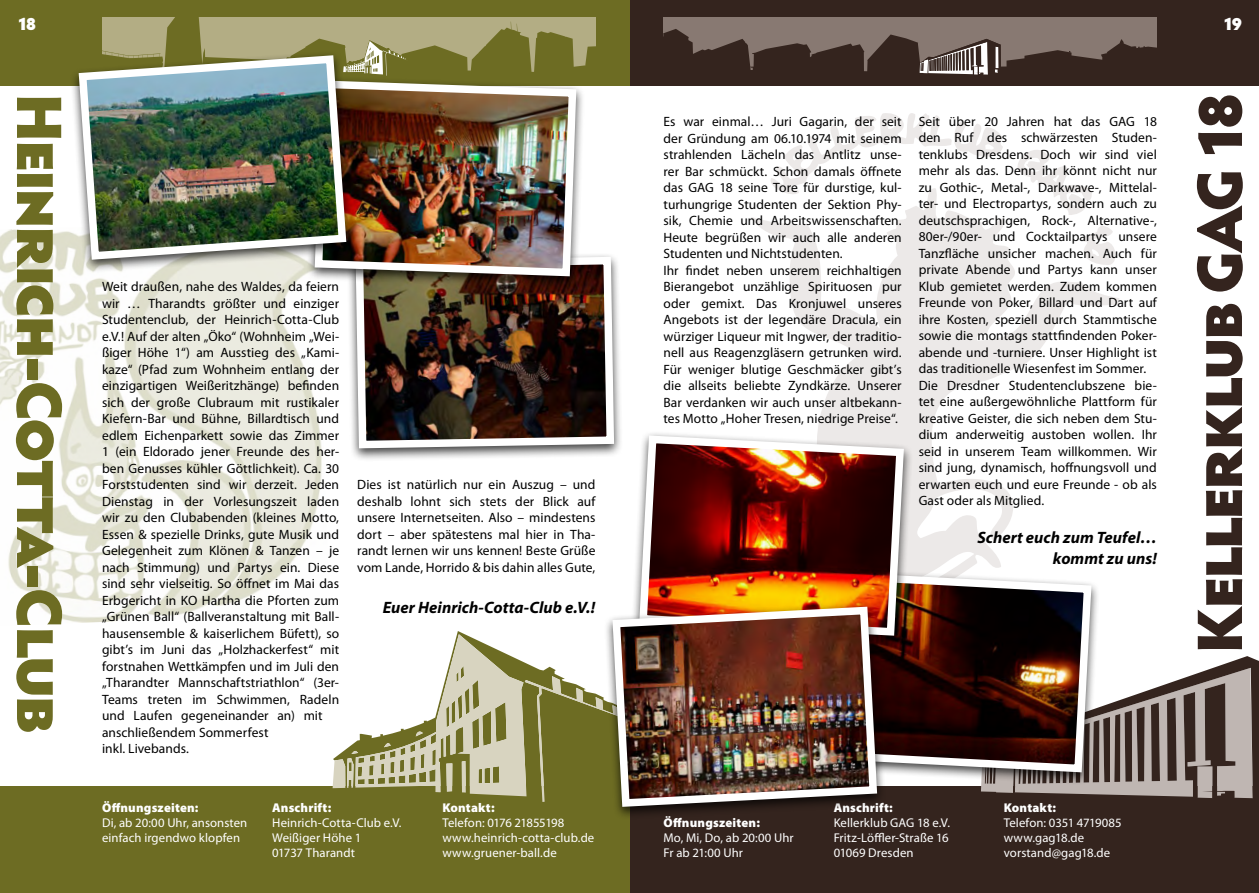
<style>
.page{position:relative;width:1259px;height:893px;background:#fff}
.page>*{position:absolute;margin:0;border:0;box-sizing:border-box;transform-origin:0 0}
.t1{font:900 64.5px "Hypatia Sans Pro";letter-spacing:-.06em;color:#6d6c23}
.t2{font:900 64.5px "Hypatia Sans Pro";letter-spacing:-.065em;color:#34241e}
.t3{font:900 18px "Hypatia Sans Pro";color:#fff}
.t4{font:italic 700 16.5px/20.7px "Myriad Pro";letter-spacing:.005em;color:#000;text-align:right}
.t5{font:13.5px/16.5px "Myriad Pro";letter-spacing:.005em;color:#000}
.t6{font:12.75px/15px "Myriad Pro";letter-spacing:.005em;color:#fff}
.t7{font:900 12.75px "Myriad Pro";letter-spacing:.015em;color:#fff}
</style>
<div class="page">
<div style="left:629px;top:786px;width:630px;height:107px;background:#34241e"></div>
<div style="left:629px;top:0;width:630px;height:85px;background:#34241e"></div>
<div style="left:663px;top:17px;width:494px;height:60px;background:#887972"></div>
<div style="left:0;top:0;width:629px;height:85px;background:#6d6c23"></div>
<div style="left:0;top:786px;width:629px;height:107px;background:#6d6c23"></div>
<svg style="left:663px;top:29px;width:494px;height:48px"></svg>
<svg style="left:102px;top:17px;width:494px;height:58px"></svg>
<svg style="left:332px;top:634px;width:272px;height:168px"></svg>
<img style="left:0;top:229px;width:322px;height:394px">
<div style="left:346px;top:252px;width:277px;height:210px;background:#000;opacity:.75"></div>
<img style="left:352px;top:253px;width:266px;height:199px">
<div style="left:305px;top:75px;width:280px;height:214px;background:#000;opacity:.75"></div>
<img style="left:311px;top:77px;width:269px;height:203px">
<div style="left:70px;top:51px;width:285px;height:221px;background:#000;opacity:.75"></div>
<img style="left:75px;top:51px;width:275px;height:213px">
<svg style="left:981px;top:656px;width:278px;height:142px"></svg>
<svg style="left:771px;top:113px;width:316px;height:75px"></svg>
<svg style="left:751px;top:188px;width:368px;height:380px"></svg>
<svg style="left:1075px;top:222px;width:44px;height:44px"></svg>
<div style="left:818px;top:568px;width:282px;height:217px;background:#000;opacity:.75"></div>
<svg style="left:886px;top:568px;width:209px;height:208px;background:#533b36"></svg>
<div style="left:631px;top:431px;width:282px;height:218px;background:#000;opacity:.75"></div>
<svg style="left:635px;top:431px;width:273px;height:209px;background:#8a4b37"></svg>
<div style="left:604px;top:602px;width:282px;height:218px;background:#000;opacity:.75"></div>
<img style="left:608px;top:603px;width:273px;height:208px">
<h2 class="t3" style="left:17px;top:11px;width:21px">18</h2>
<h2 class="t3" style="left:1223px;top:11px;width:21px">19</h2>
<h1 class="t1" style="left:87px;top:93px;width:644px;rotate:90deg">Heinrich-Cotta-Club</h1>
<p class="t5" style="left:102px;top:278px;width:239px">Weit draußen, nahe des Waldes, da feiern wir … Tharandts größter und einziger Studentenclub, der Heinrich-Cotta-Club e.V.! Auf der alten „Öko“ (Wohnheim „Wei&shy;ßiger Höhe 1“) am Ausstieg des „Kami&shy;kaze“ (Pfad zum Wohnheim entlang der einzigartigen Weißeritzhänge) befinden sich der große Clubraum mit rustikaler Kiefern-Bar und Bühne, Billardtisch und edlem Eichenparkett sowie das Zimmer 1 (ein Eldorado jener Freunde des her&shy;ben Genusses kühler Göttlichkeit). Ca. 30<br>Forststudenten sind wir derzeit. Jeden Dienstag in der Vorlesungszeit laden wir zu den Clubabenden (kleines Motto, Essen &amp; spezielle Drinks, gute Musik und Gelegenheit zum Klönen &amp; Tanzen – je nach Stimmung) und Partys ein. Diese sind sehr vielseitig. So öffnet im Mai das Erbgericht in KO Hartha die Pforten zum „Grünen Ball“ (Ballveranstaltung mit Ball&shy;hausensemble &amp; kaiserlichem Büfett), so gibt’s im Juni das „Holzhackerfest“ mit forstnahen Wettkämpfen und im Juli den „Tharandter Mannschaftstriathlon“ (3er-Teams treten im Schwimmen, Radeln und Laufen gegeneinander an) mit anschließendem Sommerfest<br>inkl. Livebands.</p>
<p class="t5" style="left:357px;top:476px;width:240px;text-align:justify">Dies ist natürlich nur ein Auszug – und deshalb lohnt sich stets der Blick auf unsere Internetseiten. Also – mindestens dort – aber spätestens mal hier in Tha&shy;randt lernen wir uns kennen! Beste Grüße vom Lande, Horrido &amp; bis dahin alles Gute,</p>
<p class="t4" style="left:383px;top:597px;width:214px">Euer Heinrich-Cotta-Club e.V.!</p>
<p class="t7" style="left:102px;top:799px;width:98px">Öffnungszeiten:</p>
<p class="t6" style="left:102px;top:815px;width:147px">Di, ab 20:00 Uhr, ansonsten einfach irgendwo klopfen</p>
<p class="t7" style="left:272px;top:799px;width:61px">Anschrift:</p>
<p class="t6" style="left:272px;top:815px;width:131px">Heinrich-Cotta-Club e.V.<br>Weißiger Höhe 1<br>01737 Tharandt</p>
<p class="t7" style="left:442px;top:799px;width:54px">Kontakt:</p>
<p class="t6" style="left:442px;top:815px;width:153px">Telefon: 0176 21855198 www.heinrich-cotta-club.de www.gruener-ball.de</p>
<p class="t5" style="left:663px;top:113px;width:240px">Es war einmal… Juri Gagarin, der seit der Gründung am 06.10.1974 mit seinem strahlenden Lächeln das Antlitz unse&shy;rer Bar schmückt. Schon damals öffnete das GAG 18 seine Tore für durstige, kul&shy;turhungrige Studenten der Sektion Phy&shy;sik, Chemie und Arbeitswissenschaften.<br>Heute begrüßen wir auch alle anderen Studenten und Nichtstudenten.<br>Ihr findet neben unserem reichhaltigen Bierangebot unzählige Spirituosen pur oder gemixt. Das Kronjuwel unseres Angebots ist der legendäre Dracula, ein würziger Liqueur mit Ingwer, der traditio&shy;nell aus Reagenzgläsern getrunken wird.<br>Für weniger blutige Geschmäcker gibt’s die allseits beliebte Zyndkärze. Unserer Bar verdanken wir auch unser altbekann&shy;tes Motto „Hoher Tresen, niedrige Preise“.</p>
<p class="t5" style="left:918px;top:113px;width:240px">Seit über 20 Jahren hat das GAG 18 den Ruf des schwärzesten Studen&shy;tenklubs Dresdens. Doch wir sind viel mehr als das. Denn ihr könnt nicht nur zu Gothic-, Metal-, Darkwave-, Mittelal&shy;ter- und Electropartys, sondern auch zu deutschsprachigen, Rock-, Alternative-, 80er-/90er- und Cocktailpartys unsere Tanzfläche unsicher machen. Auch für private Abende und Partys kann unser Klub gemietet werden. Zudem kommen Freunde von Poker, Billard und Dart auf ihre Kosten, speziell durch Stammtische sowie die montags stattfindenden Poker&shy;abende und -turniere. Unser Highlight ist das traditionelle Wiesenfest im Sommer.<br>Die Dresdner Studentenclubszene bie&shy;tet eine außergewöhnliche Plattform für kreative Geister, die sich neben dem Stu&shy;dium anderweitig austoben wollen. Ihr seid in unserem Team willkommen. Wir sind jung, dynamisch, hoffnungsvoll und erwarten euch und eure Freunde - ob als Gast oder als Mitglied.</p>
<p class="t4" style="left:977px;top:526px;width:181px">Schert euch zum Teufel… kommt zu uns!</p>
<h1 class="t2" style="left:1172px;top:654px;width:562px;rotate:-90deg">Kellerklub GAG 18</h1>
<p class="t7" style="left:663px;top:814px;width:98px">Öffnungszeiten:</p>
<p class="t6" style="left:663px;top:830px;width:132px">Mo, Mi, Do, ab 20:00 Uhr<br>Fr ab 21:00 Uhr</p>
<p class="t7" style="left:833px;top:799px;width:61px">Anschrift:</p>
<p class="t6" style="left:833px;top:815px;width:118px;text-align:justify">Kellerklub GAG 18 e.V.<br>Fritz-Löffler-Straße 16<br>01069 Dresden</p>
<p class="t7" style="left:1003px;top:799px;width:54px">Kontakt:</p>
<p class="t6" style="left:1003px;top:815px;width:119px">Telefon: 0351 4719085 www.gag18.de vorstand@gag18.de</p>
</div>
